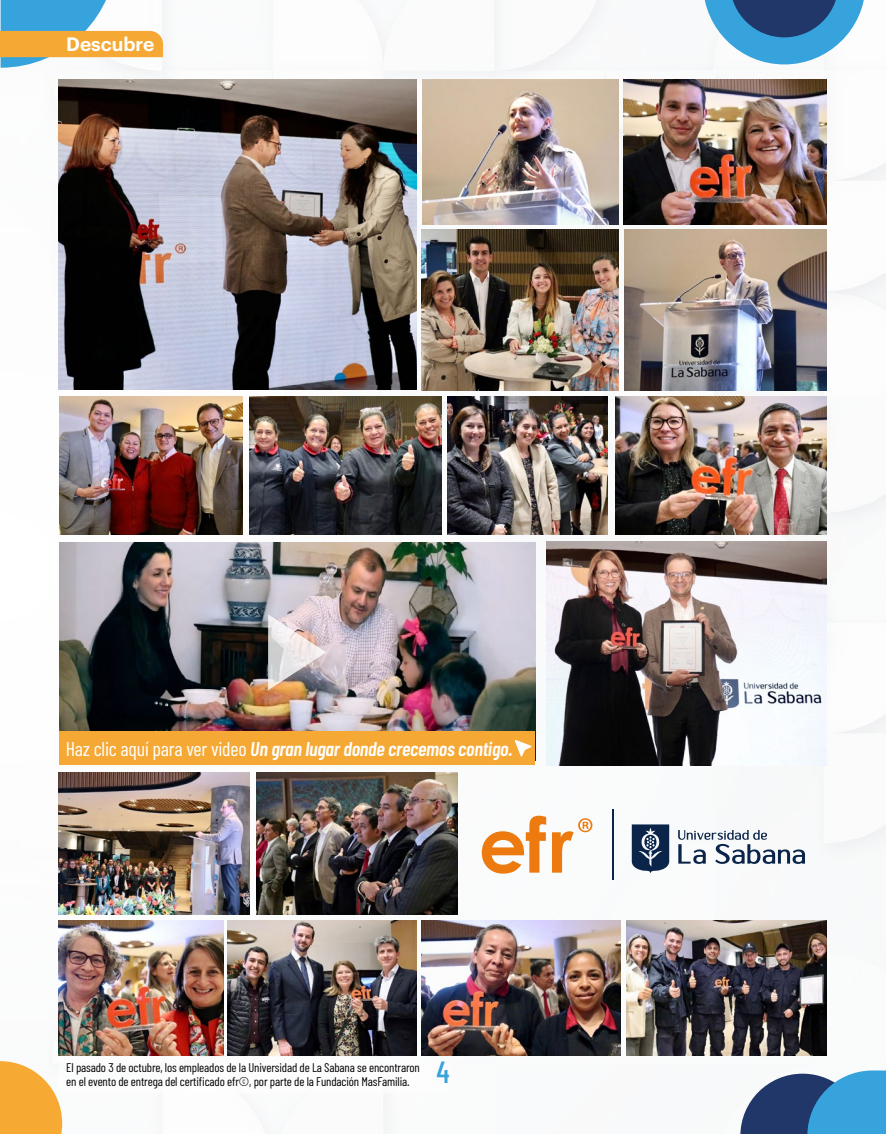
<style>
.page{position:relative;width:886px;height:1134px;background:#fff}
.page>*{position:absolute;margin:0;border:0;box-sizing:border-box;transform-origin:0 0}
.t1{font:500 30.75px "Barlow Condensed";color:#36a3dd}
.t2{font:italic 600 20px "Barlow Condensed";letter-spacing:-.01em;color:#fff}
.t3{font:600 19px "Graphik";color:#fff}
.t4{font:12.5px/13.8px "Barlow Condensed";letter-spacing:-.01em;color:#000}
.s1{font-weight:400;font-style:normal}
</style>
<div class="page">
<img style="left:58px;top:0;width:828px;height:1134px">
<svg style="left:0;top:1061px;width:62px;height:73px"></svg>
<svg style="left:740px;top:1070px;width:146px;height:64px"></svg>
<svg style="left:703px;top:0;width:162px;height:64px"></svg>
<svg style="left:0;top:0;width:163px;height:68px"></svg>
<img style="left:59px;top:79px;width:357px;height:311px">
<img style="left:624px;top:79px;width:202px;height:145px">
<img style="left:422px;top:79px;width:196px;height:145px">
<img style="left:546px;top:542px;width:280px;height:224px">
<img style="left:624px;top:230px;width:202px;height:161px">
<img style="left:615px;top:397px;width:211px;height:137px">
<img style="left:59px;top:397px;width:184px;height:137px">
<img style="left:422px;top:230px;width:196px;height:161px">
<img style="left:228px;top:920px;width:188px;height:135px">
<img style="left:626px;top:920px;width:200px;height:135px">
<img style="left:448px;top:397px;width:160px;height:137px">
<img style="left:250px;top:397px;width:192px;height:137px">
<img style="left:421px;top:920px;width:200px;height:135px">
<img style="left:59px;top:773px;width:191px;height:141px">
<img style="left:59px;top:920px;width:164px;height:135px">
<img style="left:256px;top:773px;width:201px;height:141px">
<svg style="left:632px;top:824px;width:37px;height:50px;background:#405471"></svg>
<svg style="left:678px;top:830px;width:127px;height:34px"></svg>
<svg style="left:482px;top:816px;width:64px;height:58px"></svg>
<svg style="left:552px;top:818px;width:40px;height:55px"></svg>
<hr style="left:613px;top:810px;width:1px;height:70px;background:#0a244a">
<img style="left:59px;top:542px;width:476px;height:189px">
<div style="left:59px;top:731px;width:476px;height:34px;background:#f5a833"></div>
<svg style="left:268px;top:614px;width:58px;height:76px;background:#d2c6c5"></svg>
<div style="left:59px;top:1057px;width:438px;height:35px;background:#fff"></div>
<svg style="left:515px;top:740px;width:16px;height:16px"></svg>
<h3 class="t3" style="left:66px;top:30px;width:90px">Descubre</h3>
<h2 class="t2" style="left:66px;top:736px;width:449px"><span class="s1">Haz clic aquí para ver video</span> Un gran lugar donde crecemos contigo.</h2>
<p class="t4" style="left:66px;top:1060px;width:355px">El pasado 3 de octubre, los empleados de la Universidad de La Sabana se encontraron en el evento de entrega del certificado efr©, por parte de la Fundación MasFamilia.</p>
<h1 class="t1" style="left:436px;top:1053px;width:15px">4</h1>
</div>
